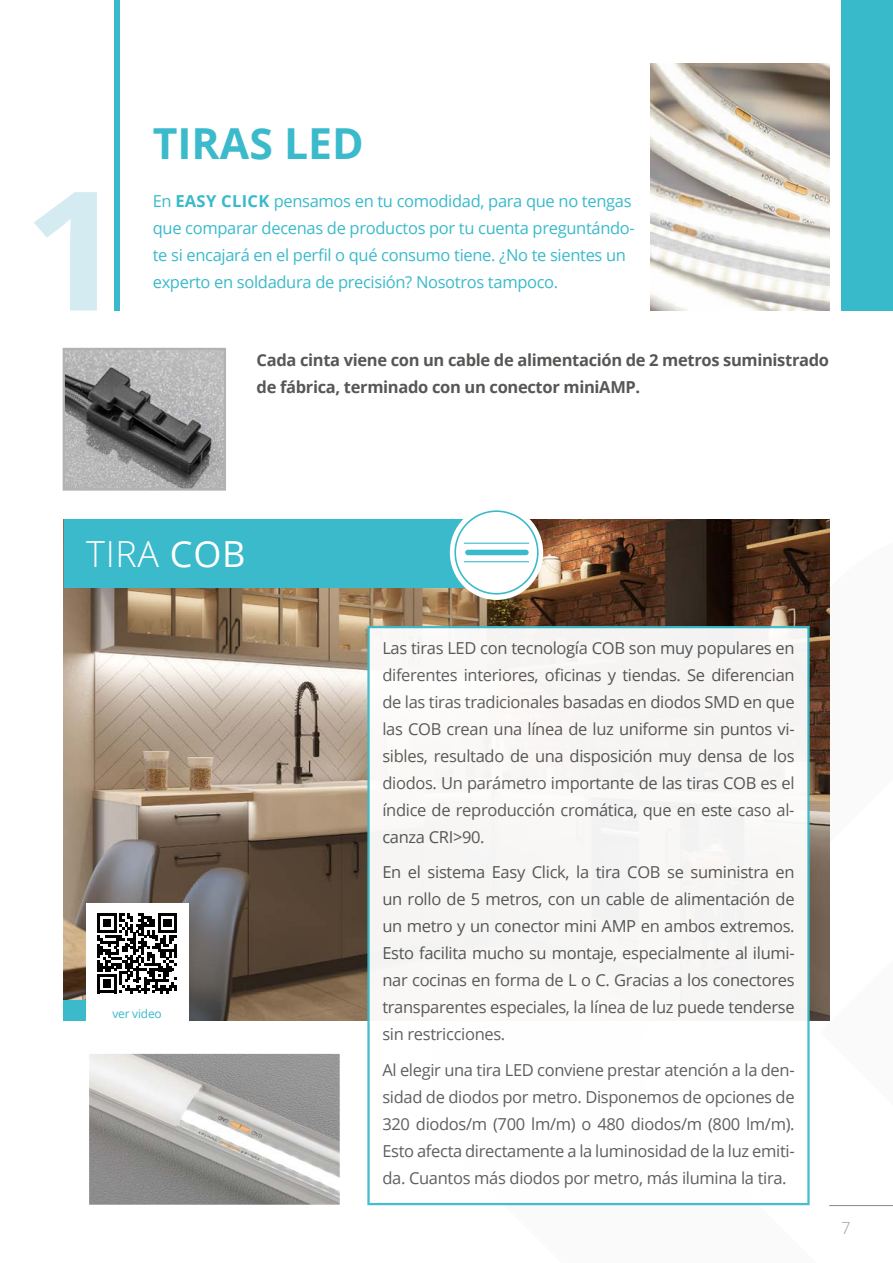
<style>
.page{position:relative;width:893px;height:1263px;background:#fff}
.page>*{position:absolute;margin:0;border:0;box-sizing:border-box;transform-origin:0 0}
.t1{font:700 165.9px "Open Sans";color:#d4ecf1;scale:1.08 1}
.t2{font:700 42.75px "Open Sans";color:#3abacb}
.t3{font:300 36px "Open Sans";color:#fff}
.t4{font:16.5px/27px "Open Sans";letter-spacing:-.02em;color:#575756;text-align:justify}
.t5{font:16.5px/27px "Open Sans";letter-spacing:-.02em;color:#3abacb}
.t6{font:700 16.5px/27px "Open Sans";letter-spacing:-.02em;color:#575756}
.t7{font:300 16.5px "Open Sans";color:#a1a1a1}
.t8{font:12px "Open Sans";letter-spacing:-.02em;color:#38baca}
.s1{font-weight:700;color:#38baca}
.s2{font-weight:400}
</style>
<div class="page">
<svg style="left:829px;top:527px;width:64px;height:680px"></svg>
<hr style="left:829px;top:1205px;width:64px;height:1px;background:#878787">
<img style="left:650px;top:64px;width:179px;height:246px">
<img style="left:66px;top:351px;width:157px;height:137px">
<div style="left:63px;top:348px;width:163px;height:143px;border:2px solid #b3b2b2"></div>
<div style="left:842px;top:0;width:51px;height:310px;background:#38baca"></div>
<div style="left:114px;top:0;width:5px;height:310px;background:#38baca"></div>
<img style="left:64px;top:519px;width:765px;height:502px">
<div style="left:64px;top:519px;width:439px;height:68px;background:#3abacb"></div>
<div style="left:64px;top:1000px;width:22px;height:21px;background:#3abacb"></div>
<div style="left:368px;top:627px;width:440px;height:577px;background:#f9f8f6"></div>
<div style="left:367px;top:626px;width:443px;height:579px;border:2px solid #3abacb"></div>
<div style="left:86px;top:903px;width:102px;height:126px;background:#fff"></div>
<svg style="left:97px;top:913px;width:80px;height:80px"></svg>
<svg style="left:450px;top:505px;width:93px;height:95px"></svg>
<div style="left:455px;top:511px;width:83px;height:83px;background:#fff;border-radius:50%"></div>
<div style="left:454px;top:510px;width:85px;height:84px;border:2px solid #3abacb;border-radius:50%"></div>
<hr style="left:463px;top:543px;width:66px;height:1px;background:#3abacb">
<hr style="left:463px;top:561px;width:66px;height:1px;background:#3abacb">
<div style="left:468px;top:550px;width:58px;height:5px;background:#3abacb"></div>
<img style="left:90px;top:1055px;width:249px;height:149px">
<div style="left:86px;top:1051px;width:257px;height:157px;border:3px solid #fff"></div>
<h2 class="t2" style="left:153px;top:113px;width:212px">TIRAS LED</h2>
<h1 class="t1" style="left:23px;top:133px;width:96px">1</h1>
<p class="t5" style="left:153px;top:187px;width:484px">En <span class="s1">EASY CLICK</span> pensamos en tu comodidad, para que no tengas que comparar decenas de productos por tu cuenta preguntándo&shy;te si encajará en el perfil o qué consumo tiene. ¿No te sientes un experto en soldadura de precisión? Nosotros tampoco.</p>
<p class="t6" style="left:257px;top:346px;width:574px">Cada cinta viene con un cable de alimentación de 2 metros suministrado de fábrica, terminado con un conector miniAMP.</p>
<h3 class="t3" style="left:86px;top:529px;width:161px">TIRA <span class="s2">COB</span></h3>
<p class="t8" style="left:113px;top:1006px;width:51px">ver video</p>
<p class="t4" style="left:382px;top:634px;width:414px">Las tiras LED con tecnología COB son muy populares en diferentes interiores, oficinas y tiendas. Se diferencian de las tiras tradicionales basadas en diodos SMD en que las COB crean una línea de luz uniforme sin puntos vi&shy;sibles, resultado de una disposición muy densa de los diodos. Un parámetro importante de las tiras COB es el índice de reproducción cromática, que en este caso al&shy;canza CRI&gt;90.</p>
<p class="t4" style="left:382px;top:858px;width:414px">En el sistema Easy Click, la tira COB se suministra en un rollo de 5 metros, con un cable de alimentación de un metro y un conector mini AMP en ambos extremos.<br>Esto facilita mucho su montaje, especialmente al ilumi&shy;nar cocinas en forma de L o C. Gracias a los conectores transparentes especiales, la línea de luz puede tenderse sin restricciones.</p>
<p class="t4" style="left:382px;top:1056px;width:414px">Al elegir una tira LED conviene prestar atención a la den&shy;sidad de diodos por metro. Disponemos de opciones de 320 diodos/m (700 lm/m) o 480 diodos/m (800 lm/m).<br>Esto afecta directamente a la luminosidad de la luz emiti&shy;da. Cuantos más diodos por metro, más ilumina la tira.</p>
<p class="t7" style="left:841px;top:1217px;width:11px">7</p>
</div>
